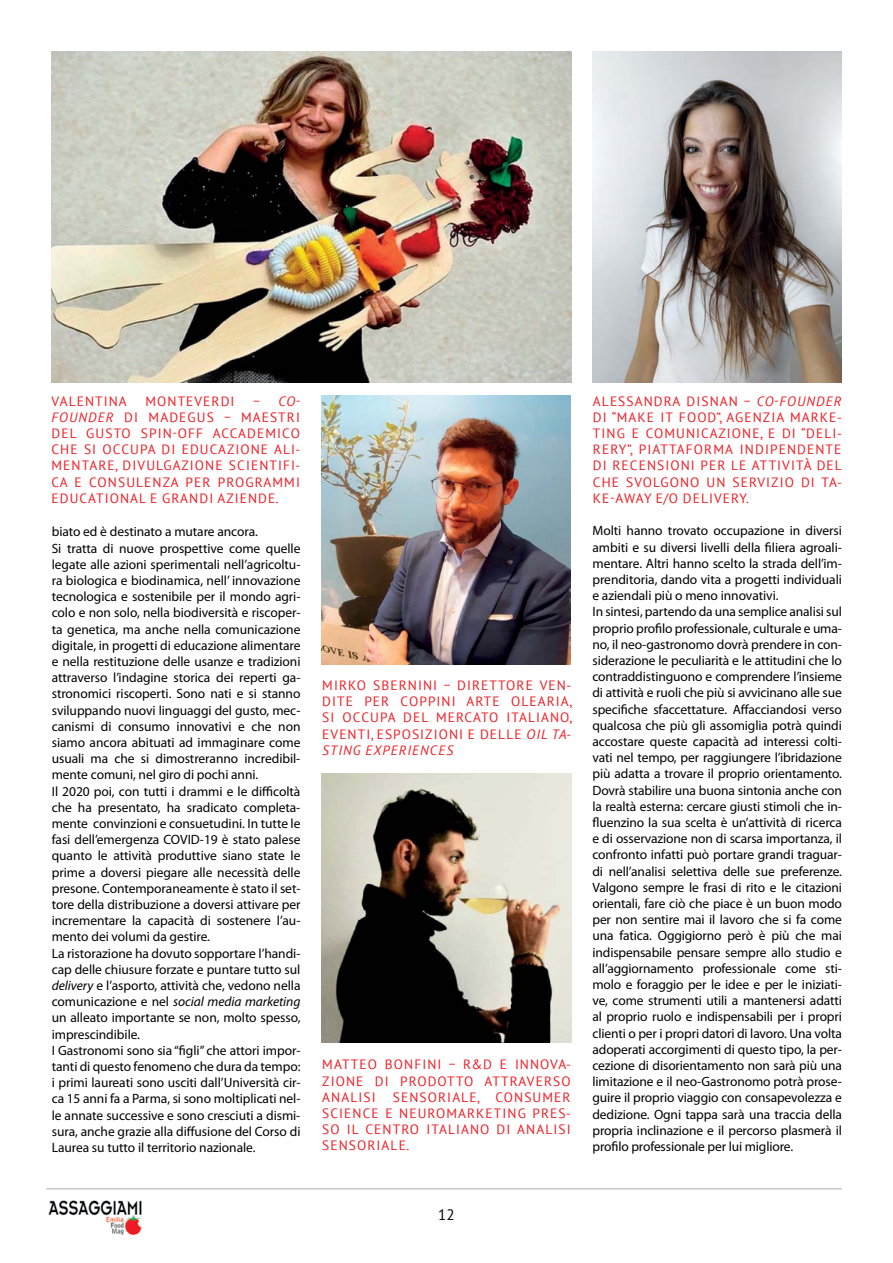
<style>
.page{position:relative;width:893px;height:1263px;background:#fff}
.page>*{position:absolute;margin:0;border:0;box-sizing:border-box;transform-origin:0 0}
.t1{font:15px "PT Sans";color:#000}
.t2{font:13.5px/16.2px "Myriad Pro";letter-spacing:-.01em;color:#000}
.t3{font:13.5px/16.2px "PT Sans";letter-spacing:.08em;color:#ed1d24}
.t4{font:italic 13.5px "PT Sans";letter-spacing:.08em;color:#ed1d24}
.s1{font-style:italic}
</style>
<div class="page">
<img style="left:48px;top:1200px;width:94px;height:36px">
<hr style="left:46px;top:1188px;width:796px;height:1px;background:#c7c8ca">
<img style="left:322px;top:774px;width:249px;height:269px">
<img style="left:322px;top:395px;width:248px;height:270px">
<img style="left:52px;top:51px;width:519px;height:332px">
<img style="left:592px;top:51px;width:250px;height:332px">
<p class="t3" style="left:52px;top:392px;width:27px">VALENT</p>
<p class="t3" style="left:104px;top:392px;width:25px">INA</p>
<p class="t3" style="left:145px;top:392px;width:32px">MONTEVE</p>
<p class="t3" style="left:212px;top:392px;width:24px">RDI</p>
<p class="t3" style="left:52px;top:392px;width:250px;text-align:justify;text-indent:201px">– <span class="s1">CO-FOUNDER</span> DI MADEGUS – MAESTRI DEL</p>
<p class="t3" style="left:86px;top:425px;width:110px">GUSTO SPIN-OFF</p>
<p class="t3" style="left:213px;top:425px;width:89px">ACCADE MICO</p>
<p class="t3" style="left:52px;top:441px;width:10px">CHE</p>
<p class="t3" style="left:84px;top:441px;width:39px">SI OCCUP</p>
<p class="t3" style="left:148px;top:441px;width:52px">A DI EDUC</p>
<p class="t3" style="left:218px;top:441px;width:84px">AZIONE ALI-</p>
<p class="t3" style="left:52px;top:457px;width:21px">MENT</p>
<p class="t3" style="left:89px;top:457px;width:58px">ARE, DIVULG</p>
<p class="t3" style="left:173px;top:457px;width:88px">AZIONE SCIENT</p>
<p class="t3" style="left:278px;top:457px;width:24px">IFI-</p>
<p class="t3" style="left:52px;top:473px;width:85px">CA E CONSULENZ</p>
<p class="t3" style="left:171px;top:473px;width:130px">A PER PROGRAMMI</p>
<p class="t3" style="left:52px;top:490px;width:10px">EDUC</p>
<p class="t3" style="left:88px;top:490px;width:162px">ATIONAL E GRANDI AZIENDE</p>
<p class="t3" style="left:276px;top:490px;width:4px">.</p>
<p class="t2" style="left:52px;top:523px;width:250px">biato ed è destinato a mutare ancora.<br>Si tratta di nuove prospettive come quelle legate alle azioni sperimentali nell’agricoltu&shy;ra biologica e biodinamica, nell’ innovazione tecnologica e sostenibile per il mondo agri&shy;colo e non solo, nella biodiversità e riscoper&shy;ta genetica, ma anche nella comunicazione digitale, in progetti di educazione alimentare e nella restituzione delle usanze e tradizioni attraverso l’indagine storica dei reperti ga&shy;stronomici riscoperti. Sono nati e si stanno sviluppando nuovi linguaggi del gusto, mec&shy;canismi di consumo innovativi e che non siamo ancora abituati ad immaginare come usuali ma che si dimostreranno incredibil&shy;mente comuni, nel giro di pochi anni.<br>Il 2020 poi, con tutti i drammi e le difficoltà che ha presentato, ha sradicato completa&shy;mente convinzioni e consuetudini. In tutte le fasi dell’emergenza COVID-19 è stato palese quanto le attività produttive siano state le prime a doversi piegare alle necessità delle presone. Contemporaneamente è stato il set&shy;tore della distribuzione a doversi attivare per incrementare la capacità di sostenere l’au&shy;mento dei volumi da gestire.<br>La ristorazione ha dovuto sopportare l’handi&shy;cap delle chiusure forzate e puntare tutto sul <span class="s1">delivery</span> e l’asporto, attività che, vedono nella comunicazione e nel <span class="s1">social media marketing </span>un alleato importante se non, molto spesso, imprescindibile.<br>I Gastronomi sono sia “figli” che attori impor&shy;tanti di questo fenomeno che dura da tempo: i primi laureati sono usciti dall’Università cir&shy;ca 15 anni fa a Parma, si sono moltiplicati nel&shy;le annate successive e sono cresciuti a dismi&shy;sura, anche grazie alla diffusione del Corso di Laurea su tutto il territorio nazionale.</p>
<p class="t3" style="left:322px;top:677px;width:60px">M IRKO SBE</p>
<p class="t3" style="left:399px;top:677px;width:92px">RNINI – DIRETT</p>
<p class="t3" style="left:506px;top:677px;width:66px">ORE VEN-</p>
<p class="t3" style="left:322px;top:693px;width:24px">DITE</p>
<p class="t3" style="left:364px;top:693px;width:128px">PER COPPIN I ARTE</p>
<p class="t3" style="left:511px;top:693px;width:9px">OLE</p>
<p class="t3" style="left:538px;top:693px;width:36px">ARIA,</p>
<p class="t3" style="left:322px;top:709px;width:40px">SI OCCUP</p>
<p class="t3" style="left:388px;top:709px;width:25px">A DEL</p>
<p class="t3" style="left:436px;top:709px;width:138px">MERCATO ITALIAN O,</p>
<p class="t3" style="left:322px;top:725px;width:10px">EVENT</p>
<p class="t3" style="left:366px;top:725px;width:123px">I, ESPOSIZION I E DELLE</p>
<p class="t4" style="left:526px;top:725px;width:46px">OIL TA-</p>
<p class="t4" style="left:322px;top:741px;width:132px">STING EXPERIENCES</p>
<p class="t3" style="left:322px;top:1056px;width:29px">MATTE</p>
<p class="t3" style="left:368px;top:1056px;width:205px">O BONFIN I – R&amp;D E INNOVA-</p>
<p class="t3" style="left:322px;top:1072px;width:33px">ZIONE</p>
<p class="t3" style="left:322px;top:1072px;width:250px;text-indent:53px">DI PRODOTTO ATTRAVE RSO<br>ANALISI</p>
<p class="t3" style="left:393px;top:1088px;width:179px">SENSORIALE, CONSU MER</p>
<p class="t3" style="left:322px;top:1105px;width:32px">SCIENCE</p>
<p class="t3" style="left:385px;top:1105px;width:24px">E NEU</p>
<p class="t3" style="left:428px;top:1105px;width:145px">ROMARKETING PRES-</p>
<p class="t3" style="left:322px;top:1121px;width:62px">SO IL CENT</p>
<p class="t3" style="left:401px;top:1121px;width:171px">RO ITALIANO DI ANALISI</p>
<p class="t3" style="left:322px;top:1137px;width:9px">SEN</p>
<p class="t3" style="left:349px;top:1137px;width:62px">SORIALE.</p>
<p class="t3" style="left:593px;top:392px;width:250px;text-indent:25px">SSAND RA DISNAN – <span class="s1">CO-FOUNDER<br></span>DI “MAKE IT FOOD”, AGENZ</p>
<p class="t3" style="left:593px;top:392px;width:9px">ALE</p>
<p class="t3" style="left:771px;top:409px;width:72px">IA MARKE-</p>
<p class="t3" style="left:593px;top:425px;width:23px">TING</p>
<p class="t3" style="left:632px;top:425px;width:212px">E COMUN ICAZIONE, E DI “DELI-</p>
<p class="t3" style="left:593px;top:441px;width:18px">RERY</p>
<p class="t3" style="left:593px;top:441px;width:187px;text-indent:34px">”, PIATTAFORMA IND IPENDENTE<br>DI RECEN</p>
<p class="t3" style="left:657px;top:457px;width:169px">SION I PER LE ATTIVITÀ DEL</p>
<p class="t3" style="left:593px;top:473px;width:10px">CHE</p>
<p class="t3" style="left:626px;top:473px;width:90px">SVOLGONO UN</p>
<p class="t3" style="left:732px;top:473px;width:111px">SERVIZIO DI TA-</p>
<p class="t3" style="left:593px;top:490px;width:99px">KE-AWAY E/O DEL</p>
<p class="t3" style="left:709px;top:490px;width:41px">IVE RY.</p>
<p class="t2" style="left:592px;top:522px;width:251px">Molti hanno trovato occupazione in diversi ambiti e su diversi livelli della filiera agroali&shy;mentare. Altri hanno scelto la strada dell’im&shy;prenditoria, dando vita a progetti individuali e aziendali più o meno innovativi.<br>In sintesi, partendo da una semplice analisi sul proprio profilo professionale, culturale e uma&shy;no, il neo-gastronomo dovrà prendere in con&shy;siderazione le peculiarità e le attitudini che lo contraddistinguono e comprendere l’insieme di attività e ruoli che più si avvicinano alle sue specifiche sfaccettature. Affacciandosi verso qualcosa che più gli assomiglia potrà quindi accostare queste capacità ad interessi colti&shy;vati nel tempo, per raggiungere l’ibridazione più adatta a trovare il proprio orientamento.<br>Dovrà stabilire una buona sintonia anche con la realtà esterna: cercare giusti stimoli che in&shy;fluenzino la sua scelta è un’attività di ricerca e di osservazione non di scarsa importanza, il confronto infatti può portare grandi traguar&shy;di nell’analisi selettiva delle sue preferenze.<br>Valgono sempre le frasi di rito e le citazioni orientali, fare ciò che piace è un buon modo per non sentire mai il lavoro che si fa come una fatica. Oggigiorno però è più che mai indispensabile pensare sempre allo studio e all’aggiornamento professionale come sti&shy;molo e foraggio per le idee e per le iniziati&shy;ve, come strumenti utili a mantenersi adatti al proprio ruolo e indispensabili per i propri clienti o per i propri datori di lavoro. Una volta adoperati accorgimenti di questo tipo, la per&shy;cezione di disorientamento non sarà più una limitazione e il neo-Gastronomo potrà prose&shy;guire il proprio viaggio con consapevolezza e dedizione. Ogni tappa sarà una traccia della propria inclinazione e il percorso plasmerà il profilo professionale per lui migliore.</p>
<p class="t1" style="left:438px;top:1205px;width:18px">12</p>
</div>
